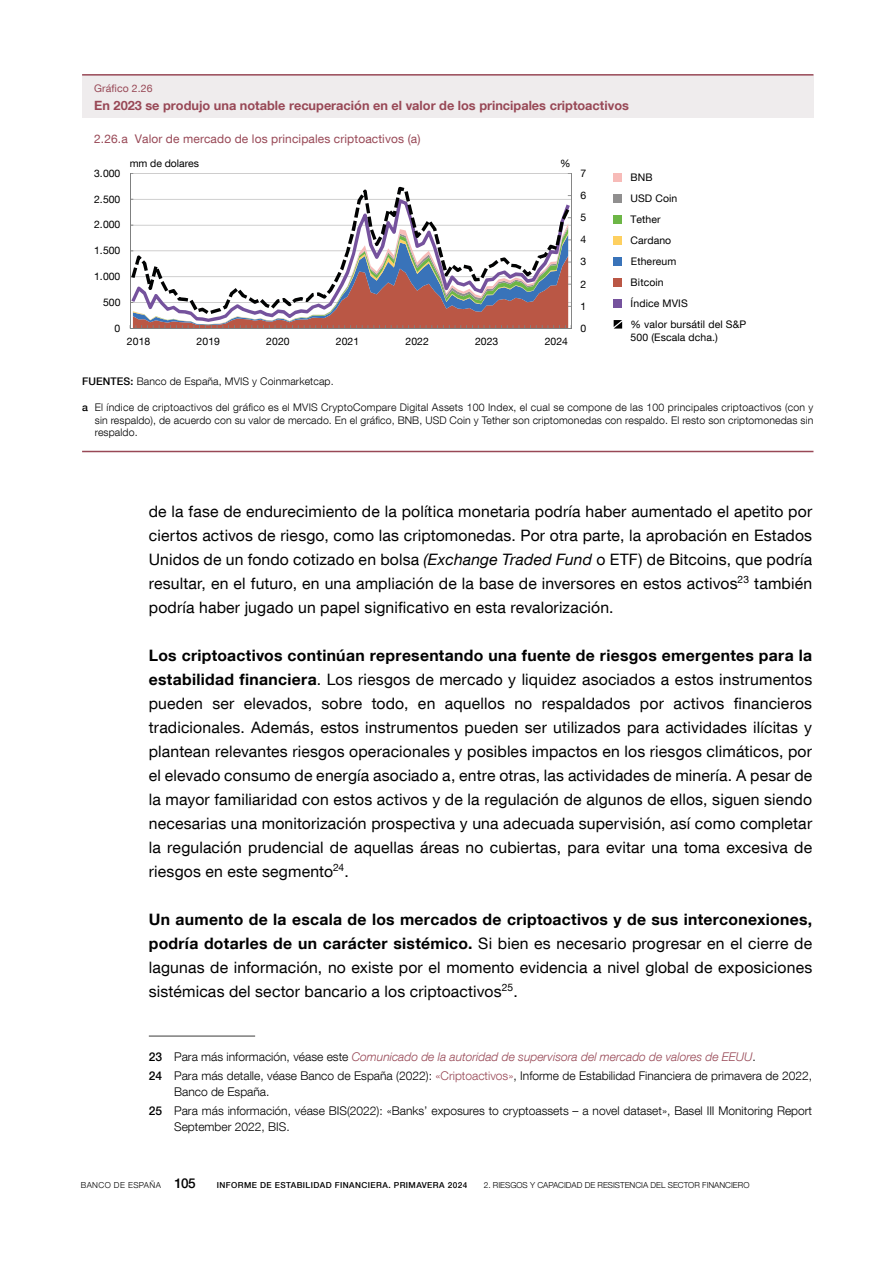
<style>
.page{position:relative;width:893px;height:1263px;background:#fff}
.page>*{position:absolute;margin:0;border:0;box-sizing:border-box;transform-origin:0 0}
.Texto_capítulo{font:15.75px/24px "Bd E Neue Helvetica";letter-spacing:.01em;color:#000;text-align:justify}
.t1{font:700 12.75px "Bd E Neue Helvetica";color:#984856}
.Texto_Citas_1{font:300 12px/16.5px "Bd E Neue Helvetica";color:#000}
.Texto_Citas_1-2{font:italic 300 12px "Bd E Neue Helvetica";color:#984856}
.t2{font:12px "Bd E Neue Helvetica";letter-spacing:.01em;color:#984856}
.t3{font:300 10.5px/12.6px "Bd E Neue Helvetica";letter-spacing:.01em;color:#000;text-align:justify}
.t4{font:10.5px/12.6px "Bd E Neue Helvetica";letter-spacing:.01em;color:#000}
.t5{font:10.5px "Bd E Neue Helvetica";letter-spacing:.01em;color:#984856}
.t6{font:300 8.25px "Bd E Neue Helvetica";color:#000}
.t7{font:500 8.25px "Bd E Neue Helvetica";letter-spacing:.05em;color:#000}
.t8{font:300 8.25px "Bd E Neue Helvetica";letter-spacing:.05em;color:#000}
.s1{font-weight:500}
.s2{font-style:italic}
.s3{font-weight:700}
.s4{font-weight:500;font-style:normal;color:#000}
.s5{font-style:normal;color:#000}
.s6{color:#984856}
.s7{font-weight:500;font-size:13.5px}
</style>
<div class="page">
<hr style="left:149px;top:1036px;width:106px;height:1px;background:#3c3c3b">
<hr style="left:82px;top:451px;width:731px;height:1px;background:#984856">
<svg style="left:614px;top:320px;width:8px;height:9px"></svg>
<div style="left:614px;top:299px;width:8px;height:9px;background:#75529d"></div>
<div style="left:614px;top:278px;width:8px;height:9px;background:#ba5745"></div>
<div style="left:614px;top:257px;width:8px;height:9px;background:#3973b9"></div>
<div style="left:614px;top:236px;width:8px;height:9px;background:#fed060"></div>
<div style="left:614px;top:215px;width:8px;height:9px;background:#6db646"></div>
<div style="left:614px;top:194px;width:8px;height:9px;background:#908f8f"></div>
<div style="left:614px;top:173px;width:8px;height:9px;background:#f7bbb8"></div>
<div style="left:82px;top:75px;width:731px;height:42px;background:#efeced"></div>
<hr style="left:82px;top:74px;width:731px;height:2px;background:#984856">
<hr style="left:130px;top:199px;width:441px;height:1px;background:#a6a5a5">
<hr style="left:130px;top:173px;width:441px;height:1px;background:#a6a5a5">
<hr style="left:571px;top:173px;width:1px;height:155px;background:#868686">
<hr style="left:130px;top:173px;width:1px;height:155px;background:#7f8080">
<svg style="left:130px;top:224px;width:442px;height:105px;background:#ad6b5f"></svg>
<svg style="left:131px;top:199px;width:439px;height:123px;fill:#ba5745"></svg>
<svg style="left:131px;top:187px;width:438px;height:127px"></svg>
<p class="t5" style="left:94px;top:82px;width:60px">Gráfico 2.26</p>
<p class="t1" style="left:94px;top:97px;width:536px">En 2023 se produjo una notable recuperación en el valor de los principales criptoactivos</p>
<p class="t2" style="left:94px;top:131px;width:328px">2.26.a Valor de mercado de los principales criptoactivos (a)</p>
<p class="t4" style="left:94px;top:167px;width:28px">3.000</p>
<p class="t4" style="left:94px;top:192px;width:28px">2.500</p>
<p class="t4" style="left:94px;top:218px;width:28px">2.000</p>
<p class="t4" style="left:94px;top:244px;width:28px">1.500</p>
<p class="t4" style="left:94px;top:270px;width:28px">1.000</p>
<p class="t4" style="left:103px;top:296px;width:19px">500</p>
<p class="t4" style="left:115px;top:321px;width:7px">0</p>
<p class="t4" style="left:130px;top:156px;width:71px">mm de dolares</p>
<p class="t4" style="left:560px;top:156px;width:12px">%</p>
<p class="t4" style="left:127px;top:335px;width:25px">2018</p>
<p class="t4" style="left:197px;top:335px;width:25px">2019</p>
<p class="t4" style="left:266px;top:335px;width:25px">2020</p>
<p class="t4" style="left:336px;top:335px;width:25px">2021</p>
<p class="t4" style="left:406px;top:335px;width:25px">2022</p>
<p class="t4" style="left:475px;top:335px;width:25px">2023</p>
<p class="t4" style="left:545px;top:335px;width:25px">2024</p>
<p class="t4" style="left:580px;top:167px;width:7px">7</p>
<p class="t4" style="left:580px;top:189px;width:7px">6</p>
<p class="t4" style="left:580px;top:211px;width:7px">5</p>
<p class="t4" style="left:580px;top:233px;width:7px">4</p>
<p class="t4" style="left:580px;top:255px;width:7px">3</p>
<p class="t4" style="left:580px;top:277px;width:7px">2</p>
<p class="t4" style="left:580px;top:299px;width:7px">1</p>
<p class="t4" style="left:580px;top:321px;width:7px">0</p>
<p class="t4" style="left:630px;top:171px;width:24px">BNB</p>
<p class="t4" style="left:630px;top:192px;width:48px">USD Coin</p>
<p class="t4" style="left:630px;top:213px;width:32px">Tether</p>
<p class="t4" style="left:630px;top:234px;width:42px">Cardano</p>
<p class="t4" style="left:631px;top:255px;width:47px">Ethereum</p>
<p class="t4" style="left:631px;top:276px;width:35px">Bitcoin</p>
<p class="t4" style="left:631px;top:297px;width:59px">Índice MVIS</p>
<p class="t4" style="left:631px;top:318px;width:117px">% valor bursátil del S&amp;P<br>500 (Escala dcha.)</p>
<p class="t3" style="left:82px;top:375px;width:253px"><span class="s1">FUENTES:</span> Banco de España, MVIS y Coinmarketcap.</p>
<p class="t3" style="left:95px;top:401px;width:720px;text-indent:-13px"><span class="s1">a</span> El índice de criptoactivos del gráfico es el MVIS CryptoCompare Digital Assets 100 Index, el cual se compone de las 100 principales criptoactivos (con y sin respaldo), de acuerdo con su valor de mercado. En el gráfico, BNB, USD Coin y Tether son criptomonedas con respaldo. El resto son criptomonedas sin respaldo.</p>
<p class="Texto_capítulo" style="left:149px;top:499px;width:665px">de la fase de endurecimiento de la política monetaria podría haber aumentado el apetito por ciertos activos de riesgo, como las criptomonedas. Por otra parte, la aprobación en Estados Unidos de un fondo cotizado en bolsa <span class="s2">(Exchange Traded Fund</span> o ETF) de Bitcoins, que podría resultar, en el futuro, en una ampliación de la base de inversores en estos activos<sup>23</sup> también podría haber jugado un papel significativo en esta revalorización.</p>
<p class="Texto_capítulo" style="left:149px;top:643px;width:665px"><span class="s3">Los criptoactivos continúan representando una fuente de riesgos emergentes para la estabilidad financiera</span>. Los riesgos de mercado y liquidez asociados a estos instrumentos pueden ser elevados, sobre todo, en aquellos no respaldados por activos financieros tradicionales. Además, estos instrumentos pueden ser utilizados para actividades ilícitas y plantean relevantes riesgos operacionales y posibles impactos en los riesgos climáticos, por el elevado consumo de energía asociado a, entre otras, las actividades de minería. A pesar de la mayor familiaridad con estos activos y de la regulación de algunos de ellos, siguen siendo necesarias una monitorización prospectiva y una adecuada supervisión, así como completar la regulación prudencial de aquellas áreas no cubiertas, para evitar una toma excesiva de riesgos en este segmento<sup>24</sup>.</p>
<p class="Texto_capítulo" style="left:149px;top:907px;width:665px"><span class="s3">Un aumento de la escala de los mercados de criptoactivos y de sus interconexiones, podría dotarles de un carácter sistémico.</span> Si bien es necesario progresar en el cierre de lagunas de información, no existe por el momento evidencia a nivel global de exposiciones sistémicas del sector bancario a los criptoactivos<sup>25</sup>.</p>
<p class="Texto_Citas_1-2" style="left:149px;top:1049px;width:609px"><span class="s4">23</span> <span class="s5">Para más información, véase este</span> Comunicado de la autoridad de supervisora del mercado de valores de EEUU<span class="s5">.</span></p>
<p class="Texto_Citas_1" style="left:174px;top:1067px;width:639px;text-indent:-25px"><span class="s1">24</span> Para más detalle, véase Banco de España (2022): <span class="s6">«Criptoactivos»</span>, Informe de Estabilidad Financiera de primavera de 2022,<br>Banco de España.</p>
<p class="Texto_Citas_1" style="left:174px;top:1102px;width:639px;text-indent:-25px"><span class="s1">25</span> Para más información, véase BIS(2022): «Banks’ exposures to cryptoassets – a novel dataset», Basel III Monitoring Report<br>September 2022, BIS.</p>
<p class="t8" style="left:81px;top:1180px;width:116px">BANCO DE ESPAÑA <span class="s7">105</span></p>
<p class="t7" style="left:217px;top:1180px;width:252px">INFORME DE ESTABILIDAD FINANCIERA. PRIMAVERA 2024</p>
<p class="t6" style="left:484px;top:1180px;width:267px">2. RIESGOS Y CAPACIDAD DE RESISTENCIA DEL SECTOR FINANCIERO</p>
</div>
